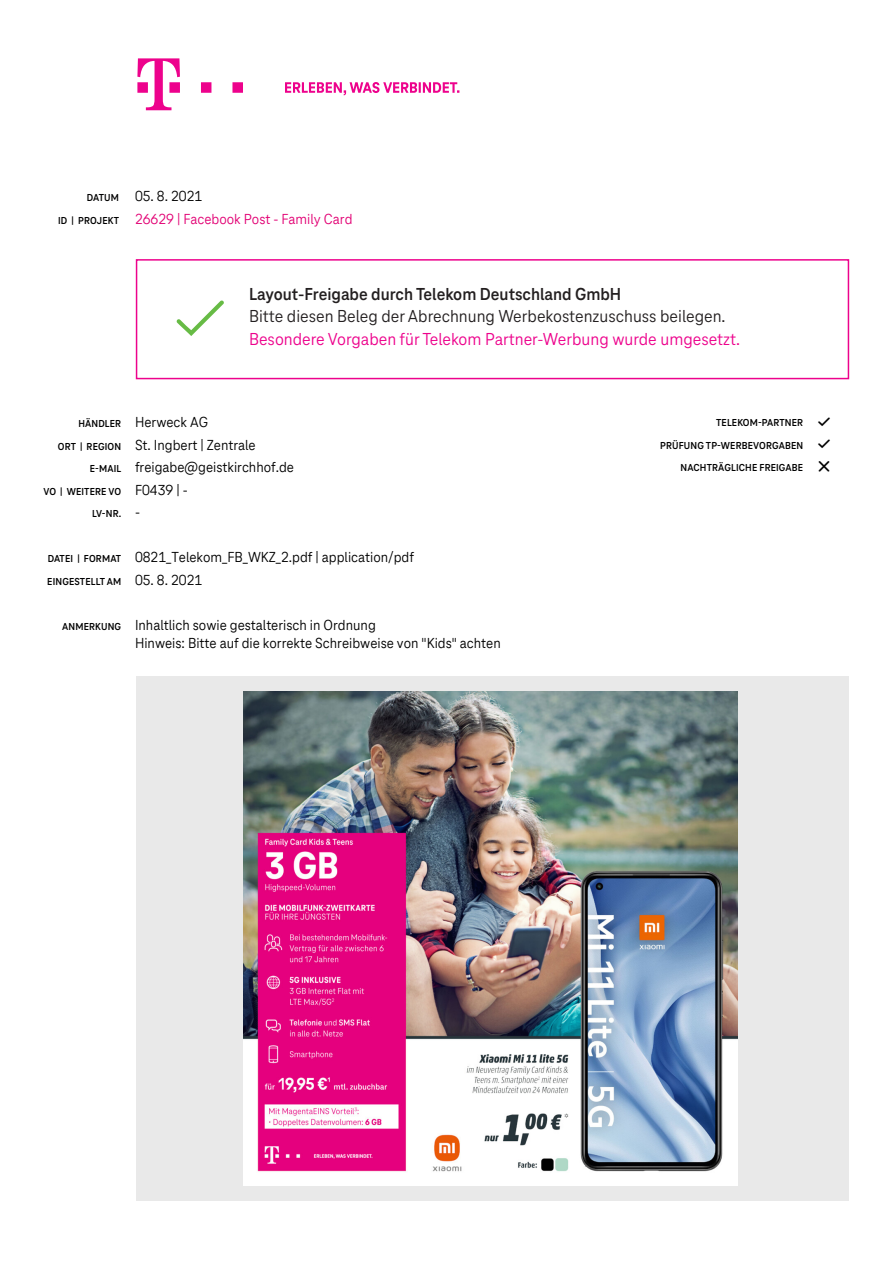
<style>
.page{position:relative;width:893px;height:1263px;background:#fff}
.page>*{position:absolute;margin:0;border:0;box-sizing:border-box;transform-origin:0 0}
.t1{font:18px "Tele Neo";color:#231f20}
.t2{font:18px "Tele Neo";color:#ed028c}
.t3{font:700 18px "Tele Neo";color:#231f20}
.t4{font:15px/22.5px "Tele Neo Office";color:#000}
.t5{font:15px "Tele Neo Office";color:#e20074}
.t6{font:700 10.5px/22.5px "Tele Neo";letter-spacing:.015em;color:#000001;text-align:right}
</style>
<div class="page">
<div style="left:136px;top:676px;width:712px;height:524px;background:#e9e9e9"></div>
<div style="left:136px;top:259px;width:713px;height:120px;border:2px solid #ed028c"></div>
<svg style="left:285px;top:82px;width:174px;height:13px"></svg>
<svg style="left:137px;top:58px;width:43px;height:52px"></svg>
<svg style="left:201px;top:82px;width:10px;height:11px"></svg>
<svg style="left:232px;top:82px;width:11px;height:11px"></svg>
<img style="left:244px;top:691px;width:493px;height:494px">
<p class="t6" style="left:58px;top:186px;width:62px">DATUM<br>ID | PROJEKT</p>
<p class="t4" style="left:135px;top:185px;width:69px">05. 8. 2021</p>
<p class="t5" style="left:135px;top:210px;width:219px">26629 | Facebook Post - Family Card</p>
<p class="t3" style="left:249px;top:284px;width:374px">Layout-Freigabe durch Telekom Deutschland GmbH</p>
<p class="t1" style="left:249px;top:306px;width:478px">Bitte diesen Beleg der Abrechnung Werbekostenzuschuss beilegen.</p>
<p class="t2" style="left:249px;top:329px;width:492px">Besondere Vorgaben für Telekom Partner-Werbung wurde umgesetzt.</p>
<p class="t6" style="left:43px;top:413px;width:79px">HÄNDLER<br>ORT | REGION<br>E-MAIL<br>VO | WEITERE VO<br>LV-NR.</p>
<p class="t6" style="left:47px;top:548px;width:75px;text-align:left">DATEI | FORMAT<br>EINGESTELLT AM</p>
<p class="t6" style="left:62px;top:615px;width:61px">ANMERKUNG</p>
<p class="t4" style="left:135px;top:411px;width:161px">Herweck AG<br>St. Ingbert | Zentrale freigabe@geistkirchhof.de<br>F0439 | -<br>-</p>
<p class="t4" style="left:135px;top:546px;width:281px">0821_Telekom_FB_WKZ_2.pdf | application/pdf</p>
<p class="t4" style="left:135px;top:569px;width:69px">05. 8. 2021</p>
<p class="t4" style="left:135px;top:616px;width:367px;line-height:18px">Inhaltlich sowie gestalterisch in Ordnung<br>Hinweis: Bitte auf die korrekte Schreibweise von "Kids" achten</p>
<p class="t6" style="left:660px;top:412px;width:145px">TELEKOM-PARTNER<br>PRÜFUNG TP-WERBEVORGABEN<br>NACHTRÄGLICHE FREIGABE</p>
</div>
